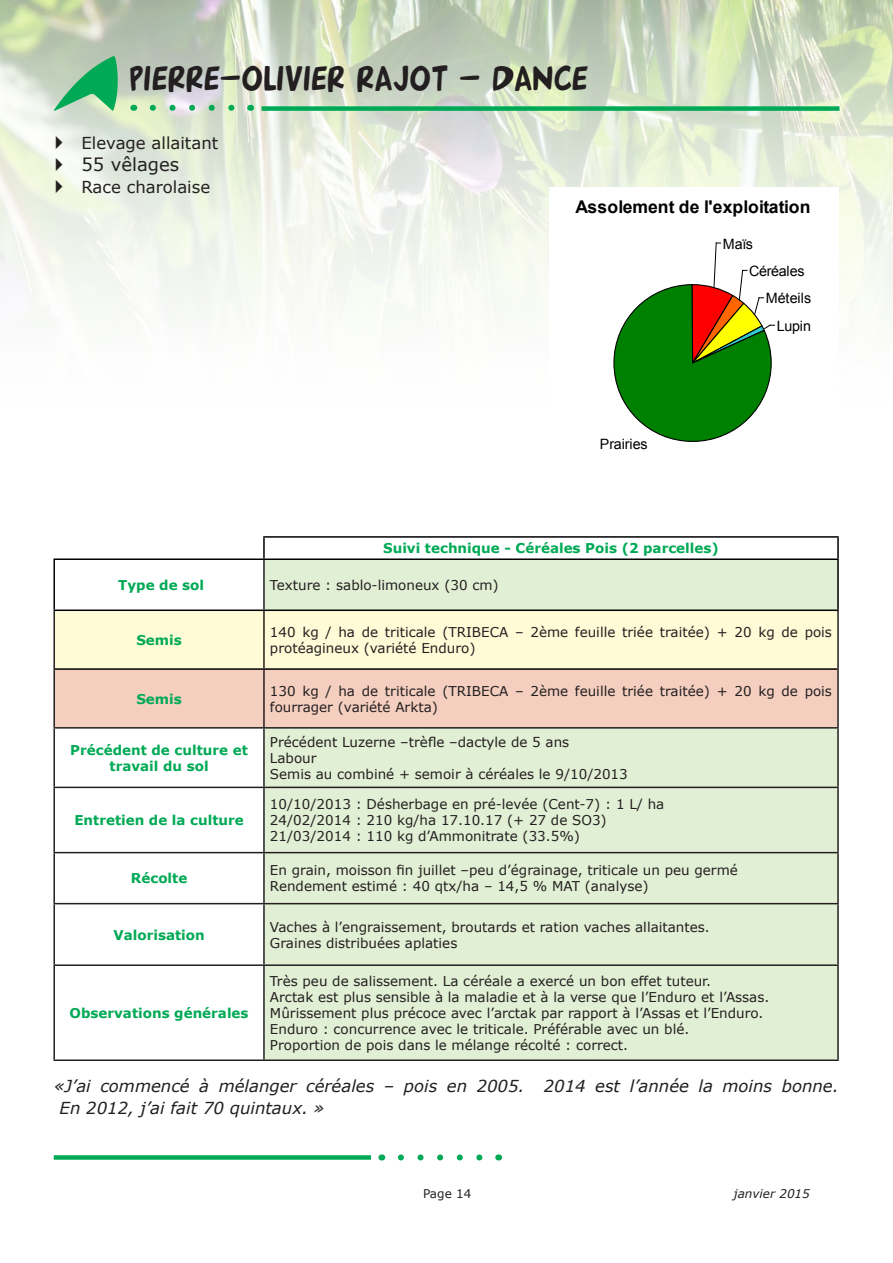
<style>
.page{position:relative;width:893px;height:1263px;background:#fff}
.page>*{position:absolute;margin:0;border:0;box-sizing:border-box;transform-origin:0 0}
.t1{font:34.5px "Arnold 21";color:#231f20;scale:.94 1}
.t2{font:18px "Verdana";color:#231f20}
.t3{font:700 17.55px "Arial";letter-spacing:.005em;color:#000}
.t4{font:italic 16.5px/21.6px "Verdana";color:#231f20}
.t5{font:16.5px "Verdana";color:#231f20}
.t6{font:14.25px "Arial";letter-spacing:-.02em;color:#000}
.t7{font:14.25px "Arial";letter-spacing:.01em;color:#000}
.t8{font:13.5px/16.2px "Verdana";color:#231f20}
.t9{font:700 13.5px/16.2px "Verdana";color:#00a955;text-align:center}
.t10{font:italic 12px "Verdana";color:#231f20}
.t11{font:12px "Verdana";color:#231f20}
</style>
<div class="page">
<img style="left:0;top:0;width:893px;height:304px">
<div style="left:261px;top:106px;width:578px;height:5px;background:#00a955"></div>
<svg style="left:54px;top:56px;width:64px;height:55px"></svg>
<div style="left:54px;top:1155px;width:317px;height:5px;background:#00a955"></div>
<svg style="left:401px;top:1154px;width:82px;height:6px"></svg>
<svg style="left:153px;top:105px;width:87px;height:6px"></svg>
<div style="left:265px;top:560px;width:572px;height:499px;background:#e1efd4"></div>
<div style="left:55px;top:611px;width:782px;height:57px;background:#fffbd6"></div>
<div style="left:55px;top:670px;width:782px;height:57px;background:#f4cfc0"></div>
<hr style="left:837px;top:611px;width:2px;height:58px;background:#231f20">
<hr style="left:837px;top:669px;width:2px;height:58px;background:#231f20">
<hr style="left:53px;top:727px;width:211px;height:2px;background:#231f20">
<hr style="left:264px;top:727px;width:575px;height:2px;background:#231f20">
<hr style="left:837px;top:729px;width:2px;height:58px;background:#231f20">
<hr style="left:53px;top:787px;width:211px;height:1px;background:#231f20">
<hr style="left:264px;top:787px;width:575px;height:1px;background:#231f20">
<hr style="left:837px;top:788px;width:2px;height:64px;background:#231f20">
<hr style="left:53px;top:852px;width:211px;height:1px;background:#231f20">
<hr style="left:264px;top:852px;width:575px;height:1px;background:#231f20">
<hr style="left:837px;top:853px;width:2px;height:50px;background:#231f20">
<hr style="left:53px;top:903px;width:211px;height:1px;background:#231f20">
<hr style="left:264px;top:903px;width:575px;height:1px;background:#231f20">
<hr style="left:837px;top:904px;width:2px;height:60px;background:#231f20">
<hr style="left:53px;top:964px;width:211px;height:2px;background:#231f20">
<hr style="left:264px;top:964px;width:575px;height:2px;background:#231f20">
<hr style="left:837px;top:966px;width:2px;height:93px;background:#231f20">
<hr style="left:264px;top:1059px;width:575px;height:2px;background:#231f20">
<hr style="left:263px;top:560px;width:2px;height:49px;background:#231f20">
<hr style="left:53px;top:611px;width:2px;height:58px;background:#231f20">
<hr style="left:263px;top:611px;width:2px;height:57px;background:#231f20">
<hr style="left:53px;top:669px;width:2px;height:58px;background:#231f20">
<hr style="left:263px;top:670px;width:2px;height:57px;background:#231f20">
<hr style="left:53px;top:729px;width:2px;height:58px;background:#231f20">
<hr style="left:263px;top:729px;width:2px;height:58px;background:#231f20">
<hr style="left:53px;top:788px;width:2px;height:64px;background:#231f20">
<hr style="left:263px;top:788px;width:2px;height:64px;background:#231f20">
<hr style="left:53px;top:853px;width:2px;height:50px;background:#231f20">
<hr style="left:263px;top:853px;width:2px;height:50px;background:#231f20">
<hr style="left:53px;top:904px;width:2px;height:60px;background:#231f20">
<hr style="left:263px;top:904px;width:2px;height:60px;background:#231f20">
<hr style="left:53px;top:966px;width:2px;height:93px;background:#231f20">
<hr style="left:263px;top:966px;width:2px;height:93px;background:#231f20">
<hr style="left:53px;top:1059px;width:211px;height:2px;background:#231f20">
<hr style="left:53px;top:558px;width:211px;height:2px;background:#000">
<hr style="left:53px;top:560px;width:2px;height:49px;background:#000">
<hr style="left:837px;top:560px;width:2px;height:49px;background:#000">
<hr style="left:53px;top:609px;width:211px;height:2px;background:#000">
<hr style="left:264px;top:609px;width:575px;height:2px;background:#000">
<hr style="left:55px;top:668px;width:209px;height:2px;background:#000">
<hr style="left:264px;top:668px;width:573px;height:2px;background:#000">
<hr style="left:263px;top:536px;width:576px;height:2px;background:#000">
<hr style="left:263px;top:538px;width:2px;height:20px;background:#000">
<hr style="left:837px;top:538px;width:2px;height:20px;background:#000">
<hr style="left:264px;top:558px;width:575px;height:2px;background:#000">
<svg style="left:549px;top:188px;width:290px;height:254px"></svg>
<svg style="left:56px;top:136px;width:7px;height:13px"></svg>
<svg style="left:56px;top:158px;width:7px;height:13px"></svg>
<svg style="left:56px;top:179px;width:7px;height:14px"></svg>
<h1 class="t1" style="left:131px;top:57px;width:489px">PIERRE-OLIVIER RAJOT - DANCE</h1>
<p class="t5" style="left:81px;top:132px;width:138px">Elevage allaitant</p>
<h2 class="t2" style="left:81px;top:152px;width:99px">55 vêlages</h2>
<p class="t5" style="left:81px;top:175px;width:130px">Race charolaise</p>
<p class="t3" style="left:575px;top:196px;width:236px">Assolement de l'exploitation</p>
<p class="t6" style="left:723px;top:234px;width:32px">Maïs</p>
<p class="t6" style="left:749px;top:262px;width:57px">Céréales</p>
<p class="t7" style="left:766px;top:289px;width:47px">Méteils</p>
<p class="t6" style="left:777px;top:316px;width:36px">Lupin</p>
<p class="t6" style="left:600px;top:435px;width:49px">Prairies</p>
<p class="t9" style="left:383px;top:540px;width:337px">Suivi technique - Céréales Pois (2 parcelles)</p>
<p class="t9" style="left:118px;top:577px;width:87px">Type de sol</p>
<p class="t8" style="left:270px;top:577px;width:230px">Texture : sablo-limoneux (30 cm)</p>
<p class="t9" style="left:136px;top:631px;width:47px">Semis</p>
<p class="t8" style="left:270px;top:624px;width:563px">140 kg / ha de triticale (TRIBECA – 2ème feuille triée traitée) + 20 kg de pois protéagineux (variété Enduro)</p>
<p class="t9" style="left:136px;top:690px;width:47px">Semis</p>
<p class="t8" style="left:270px;top:682px;width:563px">130 kg / ha de triticale (TRIBECA – 2ème feuille triée traitée) + 20 kg de pois fourrager (variété Arkta)</p>
<p class="t9" style="left:70px;top:741px;width:179px">Précédent de culture et travail du sol</p>
<p class="t8" style="left:270px;top:733px;width:359px">Précédent Luzerne –trèfle –dactyle de 5 ans<br>Labour<br>Semis au combiné + semoir à céréales le 9/10/2013</p>
<p class="t9" style="left:74px;top:812px;width:171px">Entretien de la culture</p>
<p class="t8" style="left:270px;top:796px;width:396px">10/10/2013 : Désherbage en pré-levée (Cent-7) : 1 L/ ha<br>24/02/2014 : 210 kg/ha 17.10.17 (+ 27 de SO3)<br>21/03/2014 : 110 kg d’Ammonitrate (33.5%)</p>
<p class="t9" style="left:131px;top:870px;width:58px">Récolte</p>
<p class="t8" style="left:270px;top:862px;width:469px">En grain, moisson fin juillet –peu d’égrainage, triticale un peu germé<br>Rendement estimé : 40 qtx/ha – 14,5 % MAT (analyse)</p>
<p class="t9" style="left:113px;top:926px;width:93px">Valorisation</p>
<p class="t8" style="left:270px;top:918px;width:441px">Vaches à l’engraissement, broutards et ration vaches allaitantes.<br>Graines distribuées aplaties</p>
<p class="t9" style="left:70px;top:1004px;width:180px">Observations générales</p>
<p class="t8" style="left:270px;top:972px;width:501px">Très peu de salissement. La céréale a exercé un bon effet tuteur.<br>Arctak est plus sensible à la maladie et à la verse que l’Enduro et l’Assas.<br>Mûrissement plus précoce avec l’arctak par rapport à l’Assas et l’Enduro.<br>Enduro : concurrence avec le triticale. Préférable avec un blé.<br>Proportion de pois dans le mélange récolté : correct.</p>
<p class="t4" style="left:60px;top:1075px;width:781px;text-indent:-6px">«J’ai commencé à mélanger céréales – pois en 2005. 2014 est l’année la moins bonne.<br>En 2012, j’ai fait 70 quintaux. »</p>
<p class="t11" style="left:423px;top:1185px;width:50px">Page 14</p>
<p class="t10" style="left:734px;top:1185px;width:78px">janvier 2015</p>
</div>
